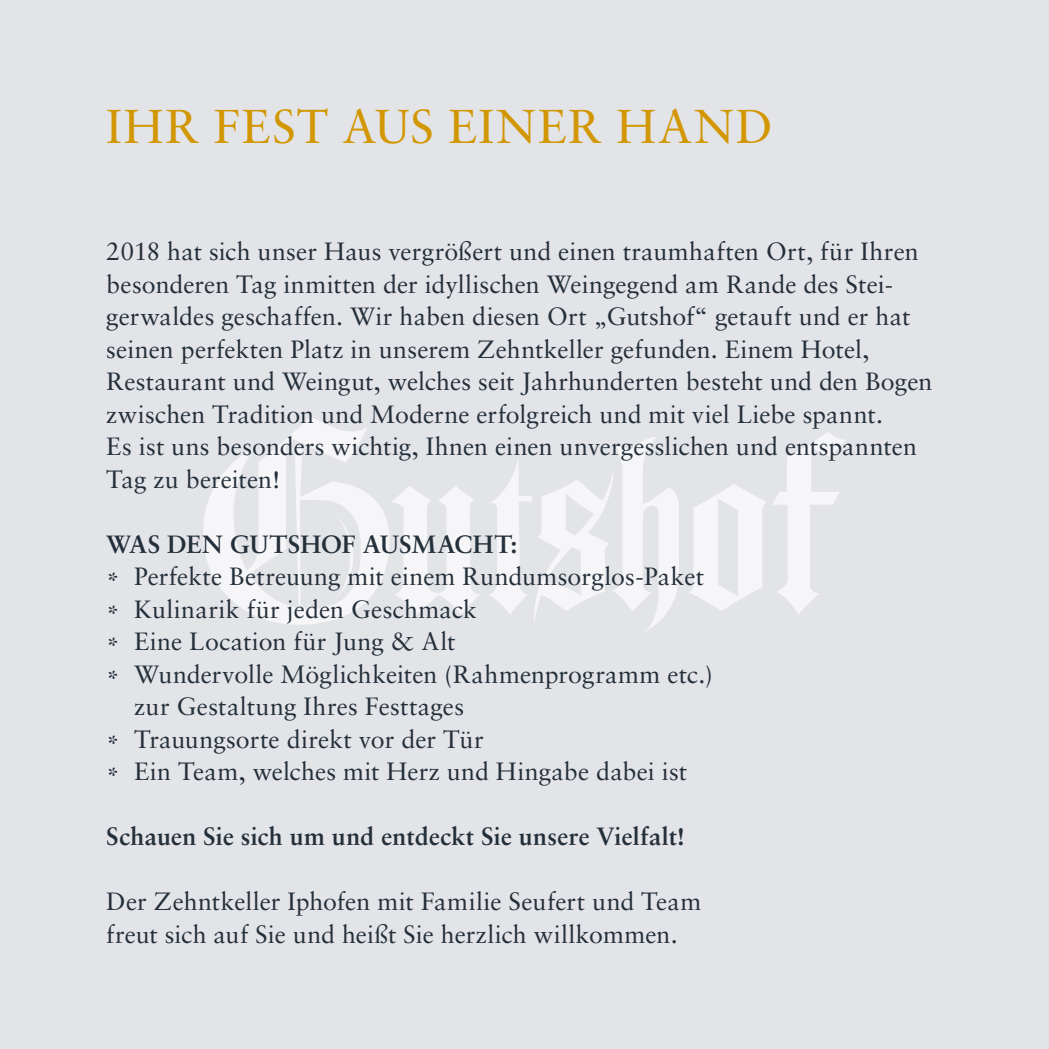
<style>
.page{position:relative;width:1049px;height:1049px;background:#e3e4e8}
.page>*{position:absolute;margin:0;border:0;box-sizing:border-box;transform-origin:0 0}
.t1{font:47.5px "Sabon LT Std";letter-spacing:.035em;color:#d29700}
.t2{font:25px/32.5px "Sabon LT Std";letter-spacing:.005em;color:#232f3a}
.t3{font:700 25px "Sabon LT Std";letter-spacing:.005em;color:#232f3a}
</style>
<div class="page">
<svg style="left:690px;top:484px;width:76px;height:127px"></svg>
<svg style="left:773px;top:432px;width:73px;height:182px"></svg>
<svg style="left:490px;top:437px;width:189px;height:193px"></svg>
<svg style="left:203px;top:417px;width:276px;height:208px"></svg>
<h1 class="t1" style="left:106px;top:98px;width:668px">IHR FEST AUS EINER HAND</h1>
<p class="t2" style="left:106px;top:235px;width:828px">2018 hat sich unser Haus vergrößert und einen traumhaften Ort, für Ihren besonderen Tag inmitten der idyllischen Weingegend am Rande des Stei&shy;gerwaldes geschaffen. Wir haben diesen Ort „Gutshof“ getauft und er hat seinen perfekten Platz in unserem Zehntkeller gefunden. Einem Hotel, Restaurant und Weingut, welches seit Jahrhunderten besteht und den Bogen zwischen Tradition und Moderne erfolgreich und mit viel Liebe spannt.<br>Es ist uns besonders wichtig, Ihnen einen unvergesslichen und entspannten Tag zu bereiten!</p>
<p class="t3" style="left:106px;top:528px;width:413px">WAS DEN GUTSHOF AUSMACHT:</p>
<p class="t2" style="left:106px;top:560px;width:599px">* Perfekte Betreuung mit einem Rundumsorglos-Paket</p>
<p class="t2" style="left:106px;top:592px;width:372px">* Kulinarik für jeden Geschmack</p>
<p class="t2" style="left:106px;top:625px;width:351px">* Eine Location für Jung &amp; Alt</p>
<p class="t2" style="left:106px;top:657px;width:608px">* Wundervolle Möglichkeiten (Rahmenprogramm etc.)</p>
<p class="t2" style="left:134px;top:690px;width:331px">zur Gestaltung Ihres Festtages</p>
<p class="t2" style="left:106px;top:722px;width:379px">* Trauungsorte direkt vor der Tür</p>
<p class="t2" style="left:106px;top:755px;width:582px">* Ein Team, welches mit Herz und Hingabe dabei ist</p>
<p class="t3" style="left:106px;top:821px;width:580px">Schauen Sie sich um und entdeckt Sie unsere Vielfalt!</p>
<p class="t2" style="left:106px;top:885px;width:597px">Der Zehntkeller Iphofen mit Familie Seufert und Team freut sich auf Sie und heißt Sie herzlich willkommen.</p>
</div>
